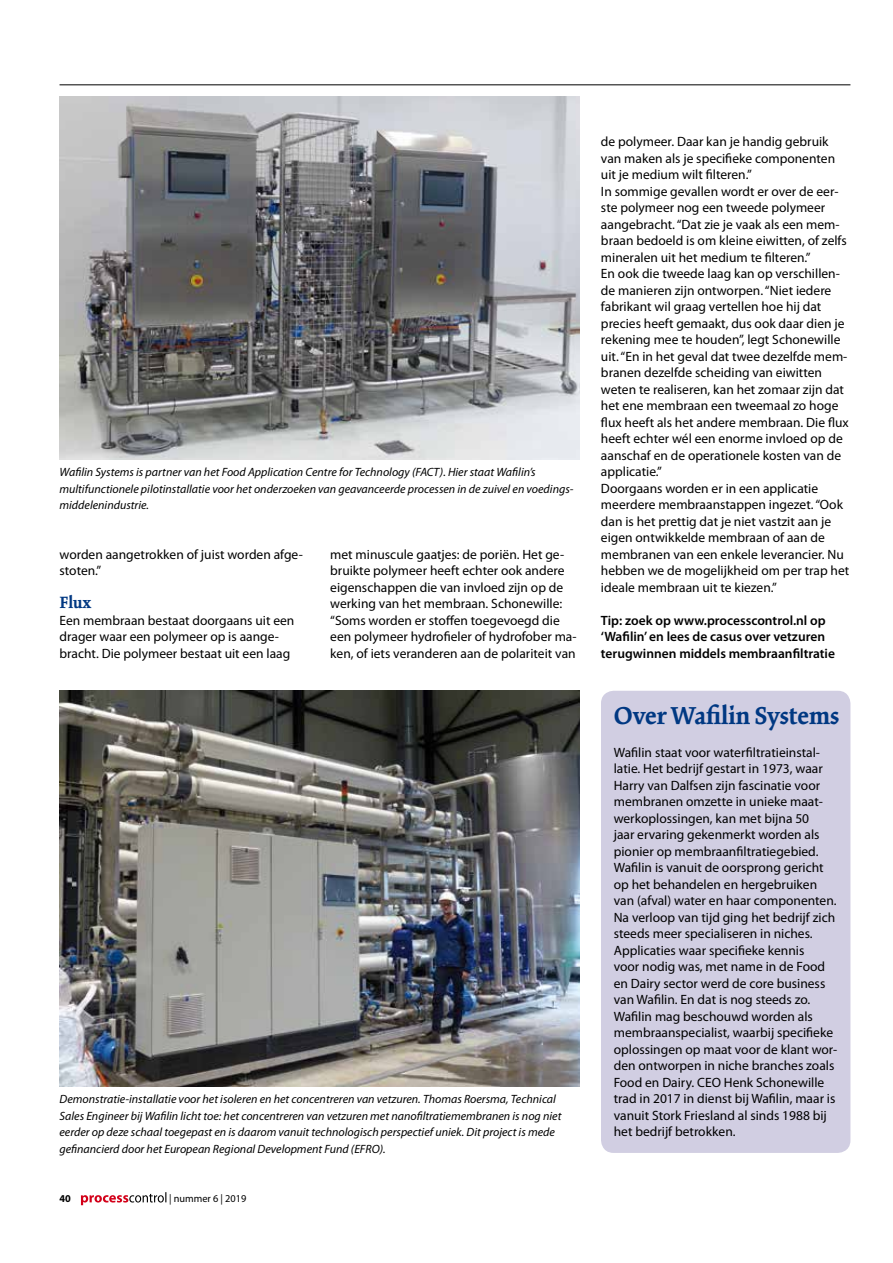
<style>
.page{position:relative;width:893px;height:1263px;background:#fff}
.page>*{position:absolute;margin:0;border:0;box-sizing:border-box;transform-origin:0 0}
.t1{font:700 27px "Kinesis Std";color:#003882}
.t2{font:700 18px "Kinesis Std";color:#003882}
.t3{font:13.5px/16.5px "Myriad Pro";color:#000}
.t4{font:600 13.5px/16.5px "Myriad Pro";color:#000}
.t5{font:italic 12px/16.5px "Myriad Pro";color:#000}
.t6{font:10.5px "Myriad Pro";color:#000}
.t7{font:700 10.5px "Myriad Pro";color:#000}
</style>
<div class="page">
<div style="left:601px;top:691px;width:249px;height:462px;background:#d1cee2;border-radius:13px"></div>
<img style="left:60px;top:97px;width:520px;height:363px">
<img style="left:60px;top:691px;width:520px;height:396px">
<svg style="left:81px;top:1192px;width:85px;height:13px"></svg>
<hr style="left:60px;top:84px;width:790px;height:1px;background:#000">
<p class="t5" style="left:60px;top:464px;width:515px">Wafilin Systems is partner van het Food Application Centre for Technology (FACT). Hier staat Wafilin’s multifunctionele pilotinstallatie voor het onderzoeken van geavanceerde processen in de zuivel en voedings&shy;middelenindustrie.</p>
<p class="t3" style="left:60px;top:546px;width:245px">worden aangetrokken of juist worden afge&shy;stoten.”</p>
<h2 class="t2" style="left:60px;top:592px;width:33px">Flux</h2>
<p class="t3" style="left:60px;top:612px;width:236px">Een membraan bestaat doorgaans uit een drager waar een polymeer op is aange&shy;bracht. Die polymeer bestaat uit een laag</p>
<p class="t3" style="left:330px;top:546px;width:248px">met minuscule gaatjes: de poriën. Het ge&shy;bruikte polymeer heeft echter ook andere eigenschappen die van invloed zijn op de werking van het membraan. Schonewille: “Soms worden er stoffen toegevoegd die een polymeer hydrofieler of hydrofober ma&shy;ken, of iets veranderen aan de polariteit van</p>
<p class="t5" style="left:60px;top:1091px;width:503px">Demonstratie-installatie voor het isoleren en het concentreren van vetzuren. Thomas Roersma, Technical Sales Engineer bij Wafilin licht toe: het concentreren van vetzuren met nanofiltratiemembranen is nog niet eerder op deze schaal toegepast en is daarom vanuit technologisch perspectief uniek. Dit project is mede gefinancierd door het European Regional Development Fund (EFRO).</p>
<p class="t7" style="left:60px;top:1193px;width:13px">40</p>
<p class="t6" style="left:169px;top:1193px;width:79px">| nummer 6 | 2019</p>
<p class="t3" style="left:601px;top:134px;width:250px">de polymeer. Daar kan je handig gebruik van maken als je specifieke componenten uit je medium wilt filteren.”<br>In sommige gevallen wordt er over de eer&shy;ste polymeer nog een tweede polymeer aangebracht. “Dat zie je vaak als een mem&shy;braan bedoeld is om kleine eiwitten, of zelfs mineralen uit het medium te filteren.”<br>En ook die tweede laag kan op verschillen&shy;de manieren zijn ontworpen. “Niet iedere fabrikant wil graag vertellen hoe hij dat precies heeft gemaakt, dus ook daar dien je rekening mee te houden”, legt Schonewille uit. “En in het geval dat twee dezelfde mem&shy;branen dezelfde scheiding van eiwitten weten te realiseren, kan het zomaar zijn dat het ene membraan een tweemaal zo hoge flux heeft als het andere membraan. Die flux heeft echter wél een enorme invloed op de aanschaf en de operationele kosten van de applicatie.”<br>Doorgaans worden er in een applicatie meerdere membraanstappen ingezet. “Ook dan is het prettig dat je niet vastzit aan je eigen ontwikkelde membraan of aan de membranen van een enkele leverancier. Nu hebben we de mogelijkheid om per trap het ideale membraan uit te kiezen.”</p>
<p class="t4" style="left:601px;top:612px;width:236px">Tip: zoek op www.processcontrol.nl op ‘Wafilin’ en lees de casus over vetzuren terugwinnen middels membraanfiltratie</p>
<h1 class="t1" style="left:614px;top:700px;width:227px">Over Wafilin Systems</h1>
<p class="t3" style="left:614px;top:744px;width:225px">Wafilin staat voor waterfiltratieinstal&shy;latie. Het bedrijf gestart in 1973, waar Harry van Dalfsen zijn fascinatie voor membranen omzette in unieke maat&shy;werkoplossingen, kan met bijna 50<br>jaar ervaring gekenmerkt worden als pionier op membraanfiltratiegebied.<br>Wafilin is vanuit de oorsprong gericht op het behandelen en hergebruiken van (afval) water en haar componenten.<br>Na verloop van tijd ging het bedrijf zich steeds meer specialiseren in niches.<br>Applicaties waar specifieke kennis<br>voor nodig was, met name in de Food en Dairy sector werd de core business van Wafilin. En dat is nog steeds zo.<br>Wafilin mag beschouwd worden als membraanspecialist, waarbij specifieke oplossingen op maat voor de klant wor&shy;den ontworpen in niche branches zoals Food en Dairy. CEO Henk Schonewille trad in 2017 in dienst bij Wafilin, maar is vanuit Stork Friesland al sinds 1988 bij het bedrijf betrokken.</p>
</div>
